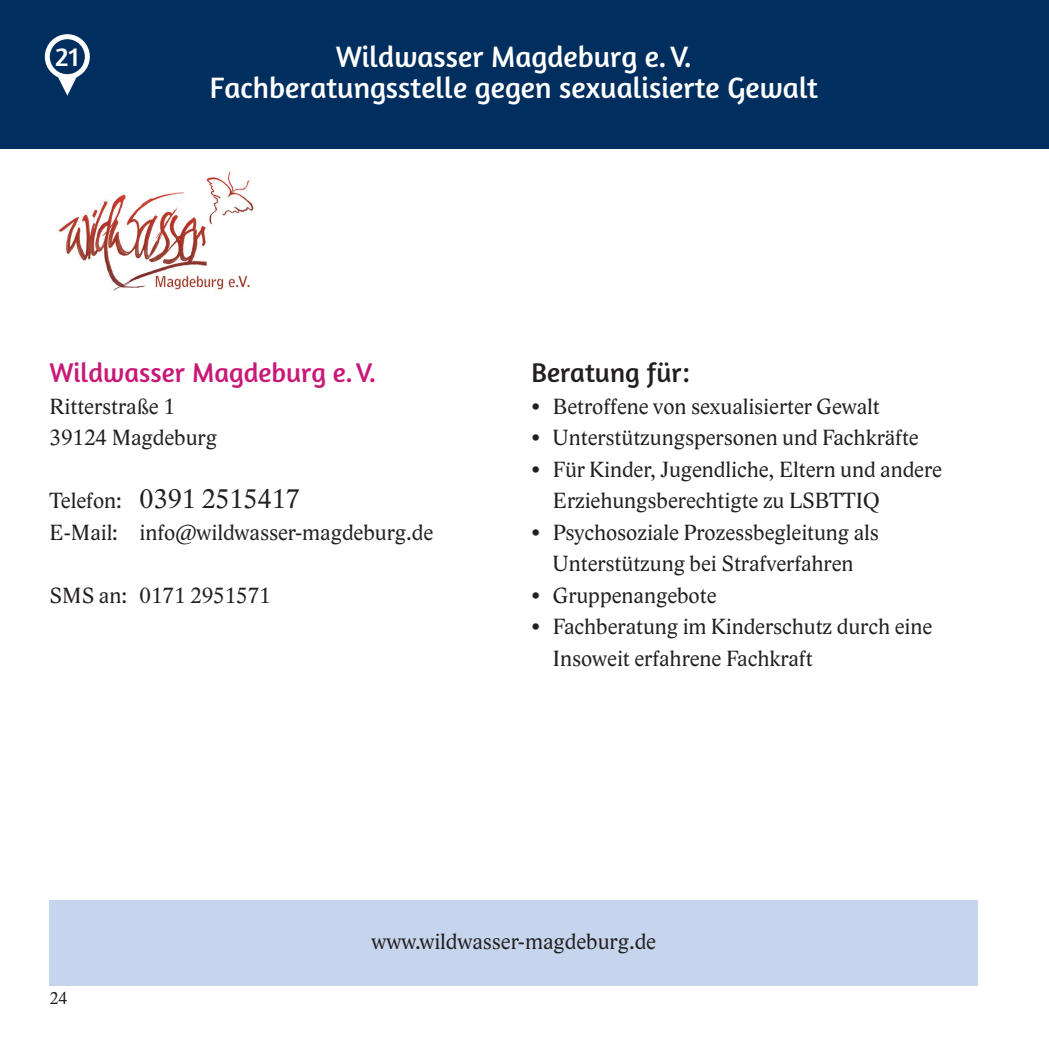
<style>
.page{position:relative;width:1049px;height:1049px;background:#fff}
.page>*{position:absolute;margin:0;border:0;box-sizing:border-box;transform-origin:0 0}
.t1{font:30px/31.5px "Amaranth";color:#fff;text-align:center}
.t2{font:27.5px "Amaranth";color:#c71a78}
.t3{font:27.5px "Lido STF";color:#231f20}
.t4{font:27.5px "Amaranth";color:#231f20}
.t5{font:27.5px "Amaranth";color:#fff}
.t6{font:22.5px/31.5px "Lido STF";color:#231f20}
.t7{font:17.5px "Lido STF";color:#231f20}
.s1{font-size:22.5px}
</style>
<div class="page">
<div style="left:0;top:0;width:1049px;height:149px;background:#002e5e"></div>
<div style="left:50px;top:900px;width:928px;height:85px;background:#c6d5ed"></div>
<div style="left:45px;top:34px;width:45px;height:45px;border:5px solid #fff;border-radius:50%"></div>
<svg style="left:57px;top:74px;width:21px;height:22px"></svg>
<img style="left:58px;top:171px;width:196px;height:120px">
<p class="t5" style="left:55px;top:40px;width:26px">21</p>
<h1 class="t1" style="left:210px;top:41px;width:609px">Wildwasser Magdeburg e.V.<br>Fachberatungsstelle gegen sexualisierte Gewalt</h1>
<p class="t2" style="left:50px;top:356px;width:328px">Wildwasser Magdeburg e.V.</p>
<p class="t6" style="left:50px;top:390px;width:169px">Ritterstraße 1<br>39124 Magdeburg</p>
<p class="t3" style="left:50px;top:482px;width:252px"><span class="s1">Telefon:</span> 0391 2515417</p>
<p class="t6" style="left:50px;top:516px;width:385px">E-Mail: info@wildwasser-magdeburg.de</p>
<p class="t6" style="left:50px;top:579px;width:223px">SMS an: 0171 2951571</p>
<p class="t4" style="left:531px;top:356px;width:160px">Beratung für:</p>
<p class="t6" style="left:531px;top:390px;width:350px">• Betroffene von sexualisierter Gewalt</p>
<p class="t6" style="left:531px;top:422px;width:389px">• Unterstützungspersonen und Fachkräfte</p>
<p class="t6" style="left:553px;top:453px;width:391px;text-indent:-21px">• Für Kinder, Jugendliche, Eltern und andere<br>Erziehungsberechtigte zu LSBTTIQ</p>
<p class="t6" style="left:531px;top:516px;width:349px;text-align:center">• Psychosoziale Prozessbegleitung als<br>Unterstützung bei Strafverfahren</p>
<p class="t6" style="left:531px;top:579px;width:186px">• Gruppenangebote</p>
<p class="t6" style="left:553px;top:611px;width:381px;text-indent:-21px">• Fachberatung im Kinderschutz durch eine<br>Insoweit erfahrene Fachkraft</p>
<p class="t7" style="left:50px;top:988px;width:19px">24</p>
<p class="t6" style="left:372px;top:926px;width:286px">www.wildwasser-magdeburg.de</p>
</div>
